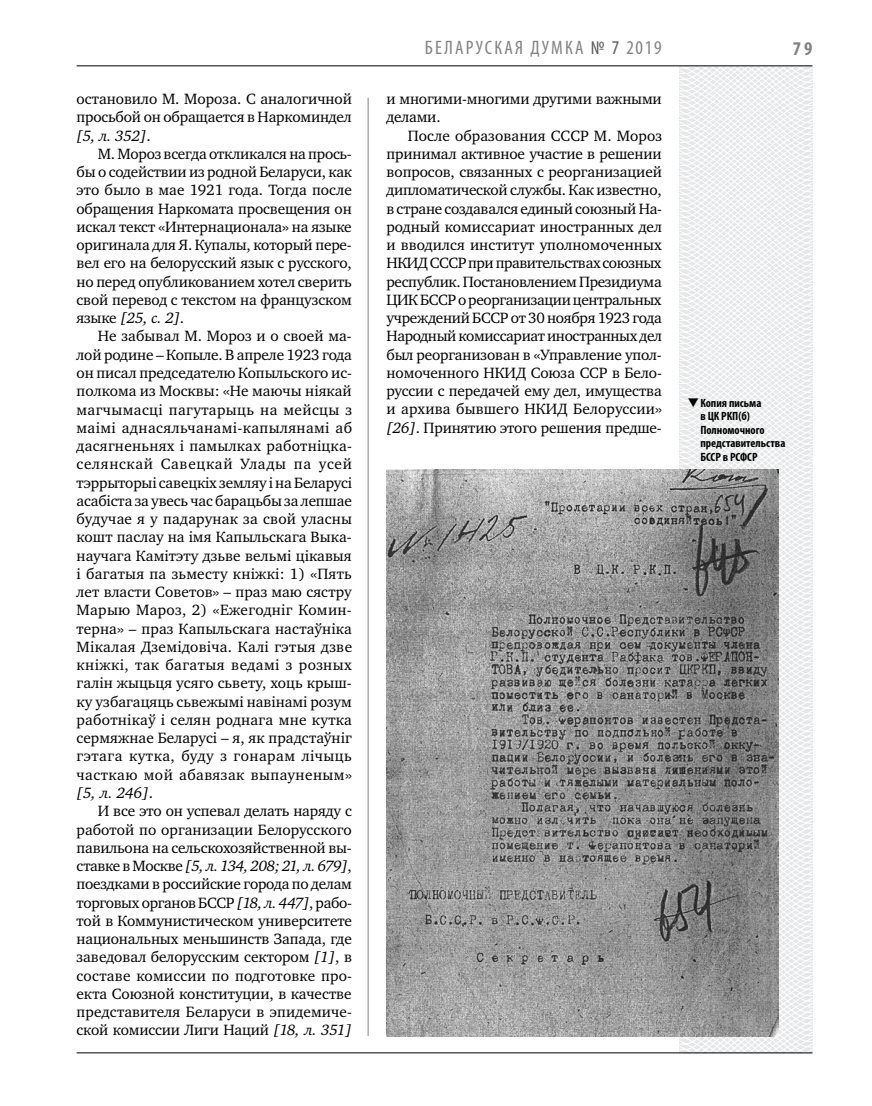
<style>
.page{position:relative;width:872px;height:1106px;background:#fff}
.page>*{position:absolute;margin:0;border:0;box-sizing:border-box;transform-origin:0 0}
.t1{font:condensed 19.5px "Myriad Pro";letter-spacing:.11em;color:#808285}
.t2{font:700 condensed 19.5px "Myriad Pro";color:#808285}
.t3{font:15.3px/18.3px "Charter C";letter-spacing:-.01em;color:#000;text-align:justify}
.t4{font:700 condensed 12px/13.5px "Myriad Pro";color:#000}
.s1{font-style:italic}
.s2{color:#58595b}
</style>
<div class="page">
<hr style="left:368px;top:98px;width:1px;height:938px;background:#808285">
<svg style="left:621px;top:65px;width:192px;height:989px"></svg>
<hr style="left:77px;top:65px;width:735px;height:1px;background:#000">
<hr style="left:77px;top:1052px;width:735px;height:1px;background:#000">
<img style="left:386px;top:469px;width:392px;height:567px">
<svg style="left:699px;top:407px;width:12px;height:1px"></svg>
<p class="t3" style="left:77px;top:90px;width:277px">остановило М. Мороза. С аналогичной просьбой он обращается в Наркоминдел <span class="s1">[5, л. 352]</span>.</p>
<p class="t3" style="left:77px;top:145px;width:277px;text-indent:21px">М. Мороз всегда откликался на прось&shy;бы о содействии из родной Беларуси, как это было в мае 1921 года. Тогда после обращения Наркомата просвещения он искал текст «Интернационала» на языке оригинала для Я. Купалы, который пере&shy;вел его на белорусский язык с русского, но перед опубликованием хотел сверить свой перевод с текстом на французском языке <span class="s1">[25, c. 2]</span>.</p>
<p class="t3" style="left:77px;top:327px;width:277px;text-indent:21px">Не забывал М. Мороз и о своей ма&shy;лой родине – Копыле. В апреле 1923 года он писал председателю Копыльского ис&shy;полкома из Москвы: «Не маючы нiякай магчымасцi пагутарыць на мейсцы з маiмi аднасяльчанамi-капылянамi аб дасягненьнях i памылках работнiцка&shy;селянскай Савецкай Улады па усей тэррыторыi савецкiх земляу i на Беларусі асабiста за увесь час барацьбы за лепшае будучае я у падарунак за свой уласны кошт паслау на iмя Капыльскага Выка&shy;научага Камiтэту дзьве вельмi цiкавыя i багатыя па зьместу кнiжкi: 1) «Пять лет власти Советов» – праз маю сястру Марыю Мароз, 2) «Ежегоднiг Комин&shy;терна» – праз Капыльскага настаўнiка Мiкалая Дземiдовiча. Калi гэтыя дзве кнiжкi, так багатыя ведамi з розных галiн жыцьця усяго сьвету, хоць крыш&shy;ку узбагацяць сьвежымi навiнамi розум работнiкаў i селян роднага мне кутка сермяжнае Беларусi – я, як прадстаўнiг гэтага кутка, буду з гонарам лiчыць часткаю мой абавязак выпауненым» <span class="s1">[5, л. 246]</span>.</p>
<p class="t3" style="left:77px;top:802px;width:277px;text-indent:21px">И все это он успевал делать наряду с работой по организации Белорусского павильона на сельскохозяйственной вы&shy;ставке в Москве <span class="s1">[5, л. 134, 208; 21, л. 679]</span>, поездками в российские города по делам торговых органов БССР <span class="s1">[18, л. 447]</span>, рабо&shy;той в Коммунистическом университете национальных меньшинств Запада, где заведовал белорусским сектором <span class="s1">[1]</span>, в составе комиссии по подготовке про&shy;екта Союзной конституции, в качестве представителя Беларуси в эпидемиче&shy;ской комиссии Лиги Наций <span class="s1">[18, л. 351]</span></p>
<p class="t1" style="left:425px;top:36px;width:238px">БЕЛАРУСКАЯ ДУМКА <span class="s2">№ 7</span> 2019</p>
<p class="t2" style="left:793px;top:37px;width:21px">79</p>
<p class="t3" style="left:386px;top:90px;width:277px">и многими-многими другими важными делами.</p>
<p class="t3" style="left:386px;top:126px;width:277px;text-indent:21px">После образования СССР М. Мороз принимал активное участие в решении вопросов, связанных с реорганизацией дипломатической службы. Как известно, в стране создавался единый союзный На&shy;родный комиссариат иностранных дел и вводился институт уполномоченных НКИД СССР при правительствах союзных республик. Постановлением Президиума ЦИК БССР о реорганизации центральных учреждений БССР от 30 ноября 1923 года Народный комиссариат иностранных дел был реорганизован в «Управление упол&shy;номоченного НКИД Союза ССР в Бело&shy;руссии с передачей ему дел, имущества и архива бывшего НКИД Белоруссии» <span class="s1">[26]</span>. Принятию этого решения предше-</p>
<p class="t4" style="left:700px;top:396px;width:87px;text-indent:-13px">❑Копия письма<br>в ЦК РКП(б)<br>Полномочного представительства<br>БССР в РСФСР</p>
</div>
